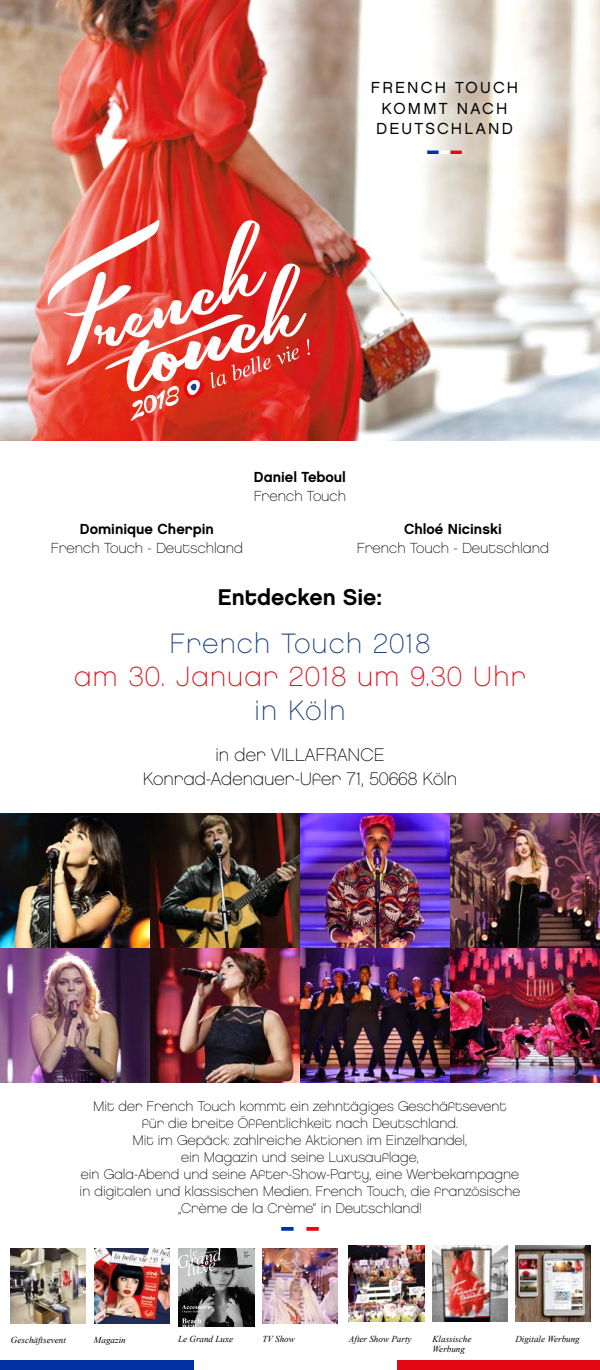
<style>
.page{position:relative;width:600px;height:1370px;background:#fff}
.page>*{position:absolute;margin:0;border:0;box-sizing:border-box;transform-origin:0 0}
.t1{font:27.9px "Chalet Paris Nineteen Eighty";letter-spacing:.05em;color:#e30613}
.t2{font:27.9px "Chalet Paris Nineteen Eighty";letter-spacing:.05em;color:#184184}
.t3{font:22.7px "Chalet New York Nineteen Eighty";color:#000}
.t4{font:18.2px/24.2px "Chalet Paris Nineteen Eighty";color:#000;text-align:center}
.t5{font:16px/20.9px "Chalet London Nineteen Eighty";letter-spacing:.14em;color:#000;text-align:center}
.t6{font:14.6px "Chalet Paris Nineteen Eighty";color:#000}
.t7{font:14.6px "Chalet New York Nineteen Eighty";color:#000}
.t8{font:14px/17px "Chalet Paris Nineteen Eighty";color:#000;text-align:center}
.t9{font:italic 9.1px/10.9px "Times New Roman";color:#000}
</style>
<div class="page">
<img style="left:0;top:814px;width:600px;height:269px">
<div style="left:397px;top:1361px;width:203px;height:9px;background:#e30613"></div>
<div style="left:0;top:1361px;width:194px;height:9px;background:#0033a1"></div>
<img style="left:11px;top:1249px;width:75px;height:75px">
<img style="left:94px;top:1249px;width:76px;height:75px">
<img style="left:262px;top:1249px;width:75px;height:75px">
<img style="left:349px;top:1246px;width:75px;height:75px">
<img style="left:433px;top:1246px;width:75px;height:75px">
<img style="left:515px;top:1246px;width:75px;height:75px">
<img style="left:0;top:0;width:600px;height:440px">
<svg style="left:41px;top:220px;width:269px;height:201px"></svg>
<img style="left:178px;top:1249px;width:77px;height:77px">
<svg style="left:182px;top:1305px;width:28px;height:21px"></svg>
<svg style="left:178px;top:1249px;width:43px;height:27px"></svg>
<svg style="left:244px;top:1249px;width:11px;height:9px"></svg>
<svg style="left:427px;top:151px;width:35px;height:3px"></svg>
<svg style="left:281px;top:1227px;width:13px;height:4px"></svg>
<svg style="left:306px;top:1227px;width:13px;height:4px"></svg>
<p class="t5" style="left:371px;top:77px;width:149px">FRENCH TOUCH<br>KOMMT NACH<br>DEUTSCHLAND</p>
<p class="t7" style="left:80px;top:520px;width:136px">Dominique Cherpin</p>
<p class="t6" style="left:51px;top:540px;width:194px">French Touch - Deutschland</p>
<p class="t7" style="left:254px;top:468px;width:94px">Daniel Teboul</p>
<p class="t6" style="left:254px;top:487px;width:94px">French Touch</p>
<p class="t7" style="left:404px;top:520px;width:99px">Chloé Nicinski</p>
<p class="t6" style="left:357px;top:540px;width:194px">French Touch - Deutschland</p>
<h2 class="t3" style="left:218px;top:583px;width:166px">Entdecken Sie:</h2>
<h1 class="t2" style="left:170px;top:627px;width:262px">French Touch 2018</h1>
<h1 class="t1" style="left:74px;top:661px;width:453px">am 30. Januar 2018 um 9.30 Uhr</h1>
<h1 class="t2" style="left:254px;top:694px;width:93px">in Köln</h1>
<h3 class="t4" style="left:143px;top:743px;width:316px">in der VILLAFRANCE<br>Konrad-Adenauer-Ufer 71, 50668 Köln</h3>
<p class="t8" style="left:80px;top:1098px;width:442px">Mit der French Touch kommt ein zehntägiges Geschäftsevent<br>für die breite Öffentlichkeit nach Deutschland.<br>Mit im Gepäck: zahlreiche Aktionen im Einzelhandel,<br>ein Magazin und seine Luxusauflage,<br>ein Gala-Abend und seine After-Show-Party, eine Werbekampagne in digitalen und klassischen Medien. French Touch, die französische „Crème de la Crème“ in Deutschland!</p>
<p class="t9" style="left:11px;top:1334px;width:57px">Geschäftsevent</p>
<p class="t9" style="left:94px;top:1334px;width:33px">Magazin</p>
<p class="t9" style="left:262px;top:1333px;width:34px">TV Show</p>
<p class="t9" style="left:349px;top:1333px;width:64px">After Show Party</p>
<p class="t9" style="left:433px;top:1333px;width:40px">Klassische<br>Werbung</p>
<p class="t9" style="left:178px;top:1333px;width:57px">Le Grand Luxe</p>
<p class="t9" style="left:515px;top:1333px;width:66px">Digitale Werbung</p>
</div>
